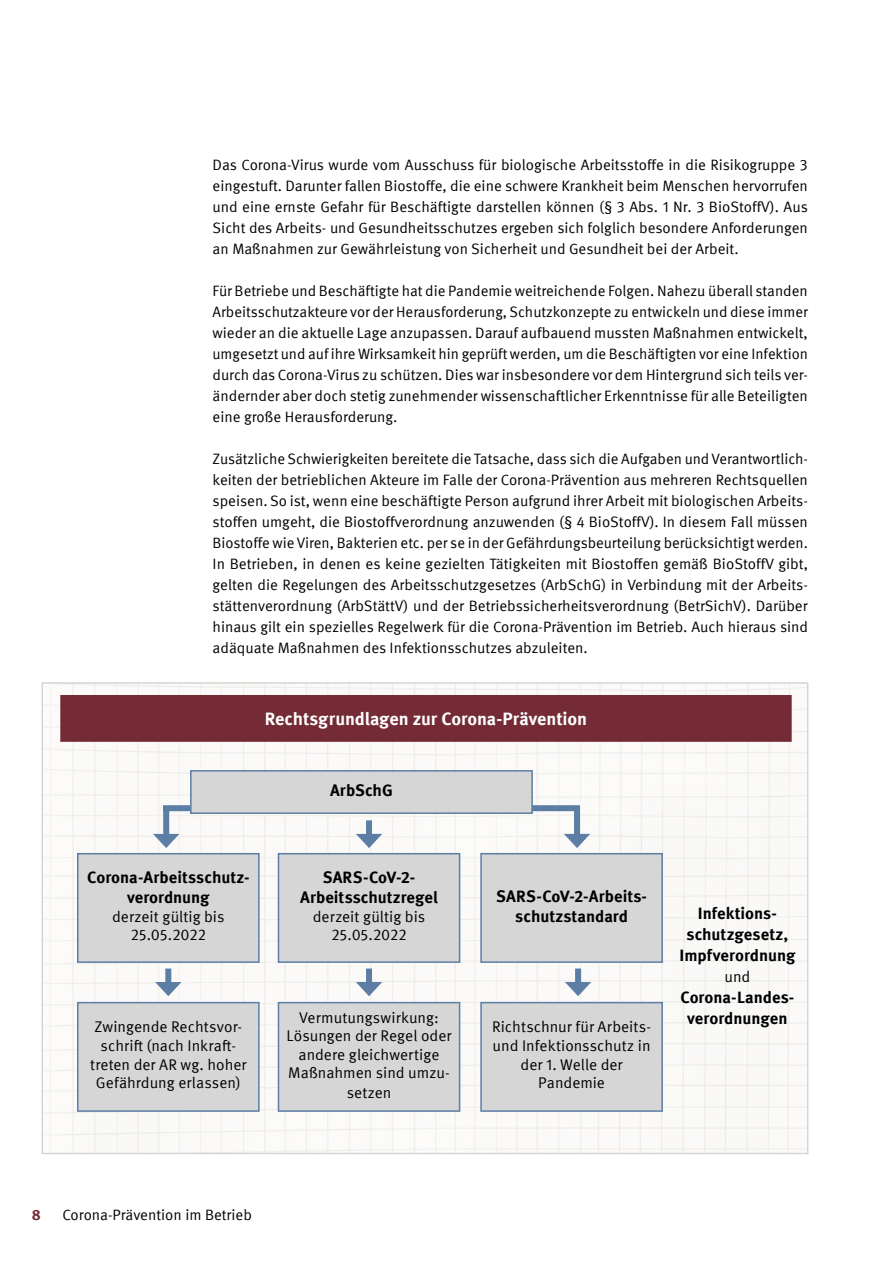
<style>
.page{position:relative;width:893px;height:1263px;background:#fff}
.page>*{position:absolute;margin:0;border:0;box-sizing:border-box;transform-origin:0 0}
.Titel-grafik{font:700 18px "Meta IGM";letter-spacing:-.005em;color:#fff}
.Text-grafik{font:700 16.5px/19.8px "Meta IGM";color:#000;text-align:center}
.Text-grafik-2{font:15.45px/18.6px "Meta IGM";color:#000;text-align:center}
.Fließtext{font:15px/21px "Meta IGM";color:#000;text-align:justify}
.t1{font:700 15px "Meta IGM";color:#742b36}
</style>
<div class="page">
<img style="left:45px;top:685px;width:760px;height:466px">
<div style="left:42px;top:682px;width:766px;height:472px;border:2px solid #d6d6d6"></div>
<div style="left:61px;top:696px;width:730px;height:45px;background:#742b36"></div>
<div style="left:60px;top:695px;width:732px;height:47px;border:2px solid #742b36"></div>
<div style="left:165px;top:968px;width:6px;height:19px;background:#5d7ea4"></div>
<svg style="left:155px;top:982px;width:27px;height:14px"></svg>
<div style="left:163px;top:808px;width:6px;height:31px;background:#5d7ea4"></div>
<svg style="left:153px;top:834px;width:26px;height:14px"></svg>
<div style="left:366px;top:968px;width:6px;height:19px;background:#5d7ea4"></div>
<svg style="left:356px;top:982px;width:26px;height:14px"></svg>
<div style="left:366px;top:820px;width:6px;height:19px;background:#5d7ea4"></div>
<svg style="left:356px;top:834px;width:26px;height:14px"></svg>
<div style="left:575px;top:968px;width:6px;height:19px;background:#5d7ea4"></div>
<svg style="left:565px;top:982px;width:26px;height:14px"></svg>
<div style="left:574px;top:808px;width:6px;height:31px;background:#5d7ea4"></div>
<svg style="left:564px;top:834px;width:26px;height:14px"></svg>
<div style="left:78px;top:854px;width:181px;height:108px;background:#d6d6d6"></div>
<div style="left:77px;top:853px;width:183px;height:110px;border:2px solid #5d7ea4"></div>
<div style="left:78px;top:1003px;width:181px;height:108px;background:#d6d6d6"></div>
<div style="left:77px;top:1002px;width:183px;height:110px;border:2px solid #5d7ea4"></div>
<div style="left:278px;top:854px;width:182px;height:108px;background:#d6d6d6"></div>
<div style="left:278px;top:853px;width:182px;height:110px;border:2px solid #5d7ea4"></div>
<div style="left:278px;top:1003px;width:182px;height:108px;background:#d6d6d6"></div>
<div style="left:278px;top:1002px;width:182px;height:110px;border:2px solid #5d7ea4"></div>
<div style="left:481px;top:854px;width:181px;height:108px;background:#d6d6d6"></div>
<div style="left:480px;top:853px;width:183px;height:110px;border:2px solid #5d7ea4"></div>
<div style="left:481px;top:1003px;width:181px;height:108px;background:#d6d6d6"></div>
<div style="left:480px;top:1002px;width:183px;height:110px;border:2px solid #5d7ea4"></div>
<div style="left:163px;top:805px;width:417px;height:6px;background:#5d7ea4"></div>
<div style="left:191px;top:771px;width:341px;height:42px;background:#d6d6d6"></div>
<div style="left:190px;top:770px;width:343px;height:44px;border:2px solid #5d7ea4"></div>
<p class="Fließtext" style="left:213px;top:153px;width:597px">Das Corona-Virus wurde vom Ausschuss für biologische Arbeitsstoffe in die Risikogruppe 3 eingestuft. Darunter fallen Biostoffe, die eine schwere Krankheit beim Menschen hervorrufen und eine ernste Gefahr für Beschäftigte darstellen können (§ 3 Abs. 1 Nr. 3 BioStoffV). Aus Sicht des Arbeits- und Gesundheitsschutzes ergeben sich folglich besondere Anforderungen an Maßnahmen zur Gewährleistung von Sicherheit und Gesundheit bei der Arbeit.</p>
<p class="Fließtext" style="left:213px;top:279px;width:597px">Für Betriebe und Beschäftigte hat die Pandemie weitreichende Folgen. Nahezu überall standen Arbeitsschutzakteure vor der Herausforderung, Schutzkonzepte zu entwickeln und diese immer wieder an die aktuelle Lage anzupassen. Darauf aufbauend mussten Maßnahmen entwickelt, umgesetzt und auf ihre Wirksamkeit hin geprüft werden, um die Beschäftigten vor eine Infektion durch das Corona-Virus zu schützen. Dies war insbesondere vor dem Hintergrund sich teils ver&shy;ändernder aber doch stetig zunehmender wissenschaftlicher Erkenntnisse für alle Beteiligten eine große Herausforderung.</p>
<p class="Fließtext" style="left:213px;top:447px;width:597px">Zusätzliche Schwierigkeiten bereitete die Tatsache, dass sich die Aufgaben und Verantwortlich&shy;keiten der betrieblichen Akteure im Falle der Corona-Prävention aus mehreren Rechtsquellen speisen. So ist, wenn eine beschäftigte Person aufgrund ihrer Arbeit mit biologischen Arbeits&shy;stoffen umgeht, die Biostoffverordnung anzuwenden (§ 4 BioStoffV). In diesem Fall müssen Biostoffe wie Viren, Bakterien etc. per se in der Gefährdungsbeurteilung berücksichtigt werden.<br>In Betrieben, in denen es keine gezielten Tätigkeiten mit Biostoffen gemäß BioStoffV gibt, gelten die Regelungen des Arbeitsschutzgesetzes (ArbSchG) in Verbindung mit der Arbeits&shy;stättenverordnung (ArbStättV) und der Betriebssicherheitsverordnung (BetrSichV). Darüber hinaus gilt ein spezielles Regelwerk für die Corona-Prävention im Betrieb. Auch hieraus sind adäquate Maßnahmen des Infektionsschutzes abzuleiten.</p>
<p class="Titel-grafik" style="left:265px;top:705px;width:324px">Rechtsgrundlagen zur Corona-Prävention</p>
<p class="Text-grafik" style="left:87px;top:867px;width:164px">Corona-Arbeitsschutz&shy;verordnung</p>
<p class="Text-grafik-2" style="left:112px;top:906px;width:114px">derzeit gültig bis<br>25.05.2022</p>
<p class="Text-grafik-2" style="left:90px;top:1017px;width:158px">Zwingende Rechtsvor&shy;schrift (nach Inkraft&shy;treten der AR wg. hoher<br>Gefährdung erlassen)</p>
<p class="Text-grafik" style="left:330px;top:779px;width:64px">ArbSchG</p>
<p class="Text-grafik" style="left:300px;top:867px;width:139px">SARS-CoV-2-<br>Arbeitsschutzregel</p>
<p class="Text-grafik-2" style="left:313px;top:906px;width:114px">derzeit gültig bis<br>25.05.2022</p>
<p class="Text-grafik-2" style="left:287px;top:1007px;width:166px">Vermutungswirkung:<br>Lösungen der Regel oder andere gleichwertige<br>Maßnahmen sind umzu&shy;setzen</p>
<p class="Text-grafik" style="left:496px;top:885px;width:152px">SARS-CoV-2-Arbeits&shy;schutzstandard</p>
<p class="Text-grafik-2" style="left:492px;top:1017px;width:161px">Richtschnur für Arbeits&shy;und Infektionsschutz in der 1. Welle der<br>Pandemie</p>
<p class="Text-grafik" style="left:686px;top:901px;width:103px;line-height:21px">Infektions&shy;schutzgesetz,</p>
<p class="Text-grafik" style="left:679px;top:944px;width:117px">Impfverordnung</p>
<p class="Text-grafik-2" style="left:724px;top:966px;width:27px">und</p>
<p class="Text-grafik" style="left:680px;top:985px;width:115px;line-height:21px">Corona-Landes&shy;verordnungen</p>
<p class="t1" style="left:32px;top:1203px;width:11px">8</p>
<p class="Fließtext" style="left:63px;top:1204px;width:191px">Corona-Prävention im Betrieb</p>
</div>
